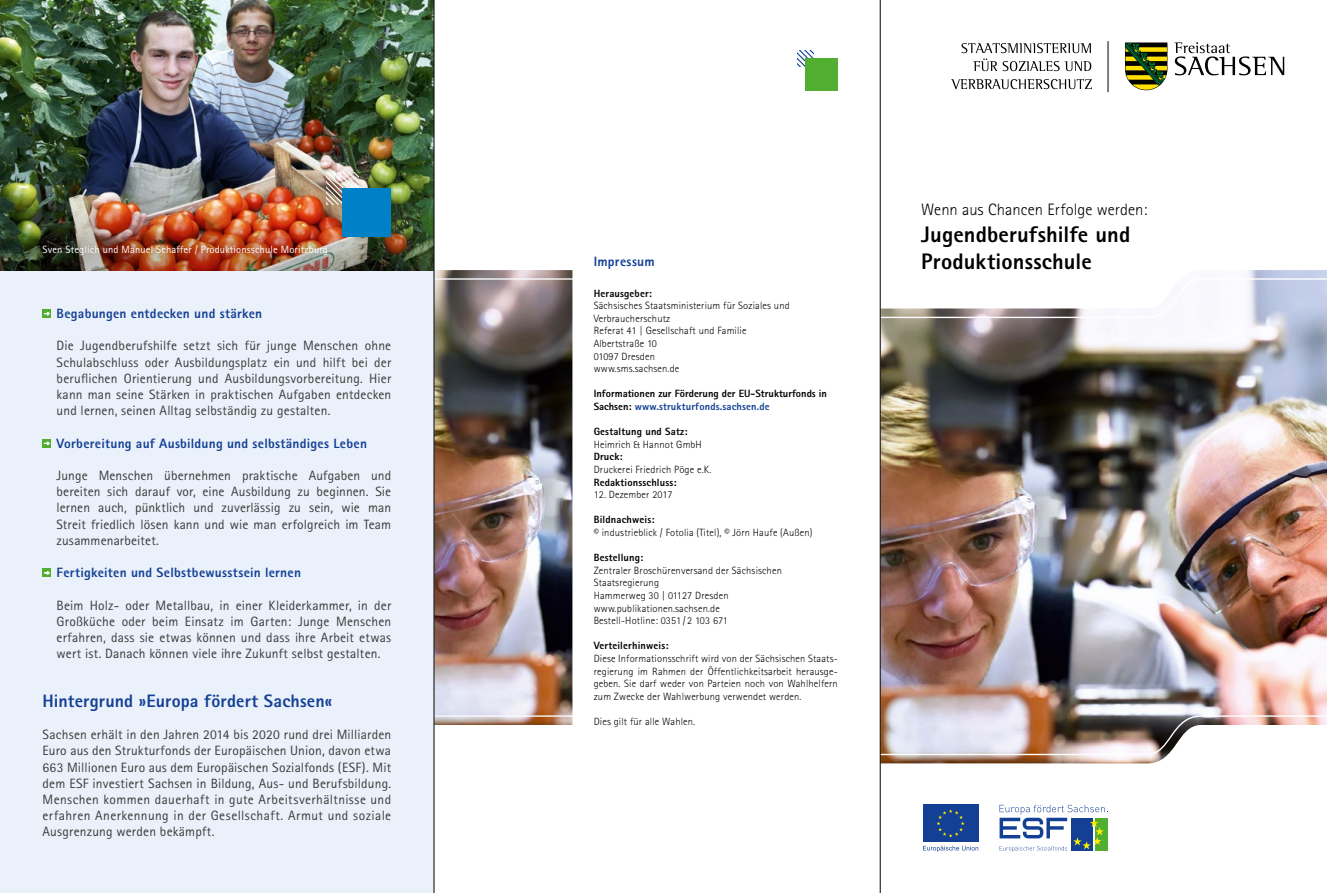
<style>
.page{position:relative;width:1327px;height:893px;background:#fff}
.page>*{position:absolute;margin:0;border:0;box-sizing:border-box;transform-origin:0 0}
.t1{font:800 22.5px/27px "Rotis Sans Serif";letter-spacing:.005em;color:#000}
.t2{font:800 18px "Rotis Sans Serif";letter-spacing:.005em;color:#134094}
.t3{font:300 16.5px "Rotis Sans Serif";color:#000}
.t4{font:13.5px/16.2px "Rotis Sans Serif";letter-spacing:.01em;color:#3b3b3a;text-align:justify}
.t5{font:800 13.5px "Rotis Sans Serif";letter-spacing:.02em;color:#134094}
.t6{font:300 10.5px/12.6px "Rotis Sans Serif";letter-spacing:.015em;color:#000}
.t7{font:800 10.5px/12.6px "Rotis Sans Serif";letter-spacing:.015em;color:#000}
.t8{font:10.5px "Rotis Sans Serif";letter-spacing:.015em;color:#fff}
.s1{color:#134094}
</style>
<div class="page">
<svg style="left:797px;top:51px;width:16px;height:16px"></svg>
<div style="left:805px;top:59px;width:33px;height:32px;background:#51ae30"></div>
<div style="left:923px;top:805px;width:55px;height:37px;background:#134094"></div>
<svg style="left:937px;top:809px;width:27px;height:28px"></svg>
<svg style="left:999px;top:805px;width:108px;height:47px"></svg>
<svg style="left:923px;top:846px;width:55px;height:6px"></svg>
<svg style="left:1125px;top:43px;width:42px;height:47px;background:#686f1e"></svg>
<hr style="left:1107px;top:41px;width:1px;height:51px;background:#040200">
<svg style="left:1174px;top:42px;width:110px;height:33px"></svg>
<svg style="left:961px;top:43px;width:130px;height:10px"></svg>
<svg style="left:973px;top:59px;width:118px;height:12px"></svg>
<svg style="left:951px;top:79px;width:141px;height:10px"></svg>
<img style="left:881px;top:270px;width:446px;height:493px">
<div style="left:0;top:0;width:434px;height:893px;background:#ebf1fb"></div>
<img style="left:435px;top:270px;width:137px;height:455px">
<img style="left:0;top:0;width:434px;height:270px">
<div style="left:43px;top:309px;width:8px;height:9px;background:#51ae30"></div>
<svg style="left:44px;top:312px;width:5px;height:4px"></svg>
<svg style="left:43px;top:439px;width:8px;height:9px"></svg>
<svg style="left:44px;top:442px;width:5px;height:3px"></svg>
<div style="left:43px;top:569px;width:8px;height:8px;background:#51ae30"></div>
<svg style="left:44px;top:571px;width:5px;height:4px"></svg>
<svg style="left:326px;top:172px;width:33px;height:33px"></svg>
<div style="left:343px;top:188px;width:48px;height:49px;background:#0081c7"></div>
<img style="left:26px;top:228px;width:318px;height:43px">
<hr style="left:434px;top:0;width:1px;height:893px;background:#000">
<hr style="left:880px;top:0;width:1px;height:893px;background:#000">
<p class="t8" style="left:43px;top:243px;width:287px">Sven Steglich und Manuel Schaffer / Produktionsschule Moritzburg</p>
<p class="t5" style="left:57px;top:305px;width:207px">Begabungen entdecken und stärken</p>
<p class="t4" style="left:57px;top:338px;width:336px">Die Jugendberufshilfe setzt sich für junge Menschen ohne Schulabschluss oder Ausbildungsplatz ein und hilft bei der beruflichen Orientierung und Ausbildungsvorbereitung. Hier kann man seine Stärken in praktischen Aufgaben entdecken und lernen, seinen Alltag selbständig zu gestalten.</p>
<p class="t5" style="left:57px;top:434px;width:312px">Vorbereitung auf Ausbildung und selbständiges Leben</p>
<p class="t4" style="left:57px;top:467px;width:336px">Junge Menschen übernehmen praktische Aufgaben und bereiten sich darauf vor, eine Ausbildung zu beginnen. Sie lernen auch, pünktlich und zuverlässig zu sein, wie man Streit friedlich lösen kann und wie man erfolgreich im Team zusammenarbeitet.</p>
<p class="t5" style="left:57px;top:564px;width:246px">Fertigkeiten und Selbstbewusstsein lernen</p>
<p class="t4" style="left:57px;top:597px;width:336px">Beim Holz- oder Metallbau, in einer Kleiderkammer, in der Großküche oder beim Einsatz im Garten: Junge Menschen erfahren, dass sie etwas können und dass ihre Arbeit etwas wert ist. Danach können viele ihre Zukunft selbst gestalten.</p>
<h2 class="t2" style="left:43px;top:689px;width:291px">Hintergrund »Europa fördert Sachsen«</h2>
<p class="t4" style="left:43px;top:726px;width:350px">Sachsen erhält in den Jahren 2014 bis 2020 rund drei Milliarden Euro aus den Strukturfonds der Europäischen Union, davon etwa 663 Millionen Euro aus dem Europäischen Sozialfonds (ESF). Mit dem ESF investiert Sachsen in Bildung, Aus- und Berufsbildung.<br>Menschen kommen dauerhaft in gute Arbeitsverhältnisse und erfahren Anerkennung in der Gesellschaft. Armut und soziale Ausgrenzung werden bekämpft.</p>
<p class="t5" style="left:594px;top:253px;width:63px">Impressum</p>
<p class="t7" style="left:594px;top:287px;width:60px">Herausgeber:</p>
<p class="t6" style="left:594px;top:299px;width:198px">Sächsisches Staatsministerium für Soziales und<br>Verbraucherschutz<br>Referat 41 | Gesellschaft und Familie<br>Albertstraße 10<br>01097 Dresden<br>www.sms.sachsen.de</p>
<p class="t7" style="left:594px;top:387px;width:235px">Informationen zur Förderung der EU-Strukturfonds in<br>Sachsen: <span class="s1">www.strukturfonds.sachsen.de</span></p>
<p class="t7" style="left:594px;top:425px;width:95px">Gestaltung und Satz:</p>
<p class="t6" style="left:594px;top:438px;width:110px">Heimrich &amp; Hannot GmbH</p>
<p class="t7" style="left:594px;top:450px;width:30px">Druck:</p>
<p class="t6" style="left:594px;top:463px;width:119px">Druckerei Friedrich Pöge e.K.</p>
<p class="t7" style="left:594px;top:476px;width:84px">Redaktionsschluss:</p>
<p class="t6" style="left:594px;top:488px;width:80px">12. Dezember 2017</p>
<p class="t7" style="left:594px;top:513px;width:62px">Bildnachweis:</p>
<p class="t6" style="left:594px;top:526px;width:220px">© industrieblick / Fotolia (Titel), © Jörn Haufe (Außen)</p>
<p class="t7" style="left:594px;top:551px;width:51px">Bestellung:</p>
<p class="t6" style="left:594px;top:564px;width:190px">Zentraler Broschürenversand der Sächsischen<br>Staatsregierung<br>Hammerweg 30 | 01127 Dresden www.publikationen.sachsen.de<br>Bestell-Hotline: 0351/ 2 103 671</p>
<p class="t7" style="left:594px;top:639px;width:76px">Verteilerhinweis:</p>
<p class="t6" style="left:594px;top:652px;width:246px;text-align:justify">Diese Informationsschrift wird von der Sächsischen Staats&shy;regierung im Rahmen der Öffentlichkeitsarbeit herausge&shy;geben. Sie darf weder von Parteien noch von Wahlhelfern zum Zwecke der Wahlwerbung verwendet werden.</p>
<p class="t6" style="left:594px;top:715px;width:103px">Dies gilt für alle Wahlen.</p>
<p class="t3" style="left:921px;top:200px;width:228px">Wenn aus Chancen Erfolge werden:</p>
<h1 class="t1" style="left:921px;top:221px;width:210px">Jugendberufshilfe und<br>Produktionsschule</h1>
</div>
